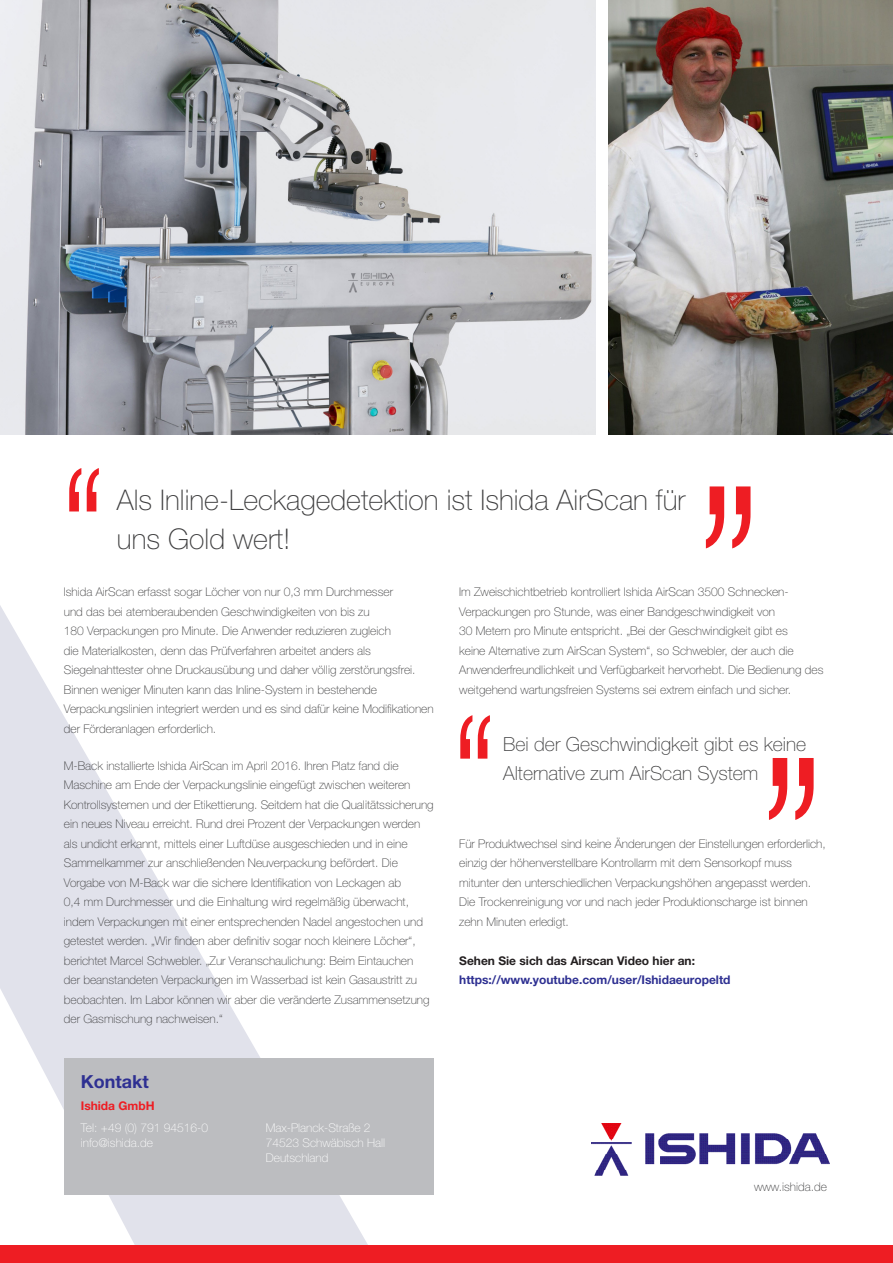
<style>
.page{position:relative;width:893px;height:1263px;background:#fff}
.page>*{position:absolute;margin:0;border:0;box-sizing:border-box;transform-origin:0 0}
.t1{font:100 28.5px/39px "Helvetica Neue LT Std";color:#3e3e3f}
.t2{font:100 19.35px/29.2px "Helvetica Neue LT Std";color:#3e3e3f}
.t3{font:700 18px "Helvetica Neue LT Std";color:#2e3092}
.Body{font:100 12px/19.5px "Helvetica Neue LT Std";color:#3e3e3f}
.Body-2{font:100 12px "Helvetica Neue LT Std";color:#fff}
.t4{font:700 12px/19.5px "Helvetica Neue LT Std";color:#2e3092}
.Body-3{font:700 12px "Helvetica Neue LT Std";color:#ee1d23}
.s1{color:#231f20}
</style>
<div class="page">
<svg style="left:0;top:605px;width:378px;height:641px"></svg>
<img style="left:0;top:0;width:595px;height:434px">
<img style="left:608px;top:0;width:285px;height:434px">
<svg style="left:732px;top:486px;width:18px;height:62px"></svg>
<svg style="left:706px;top:486px;width:18px;height:62px"></svg>
<svg style="left:69px;top:468px;width:12px;height:43px"></svg>
<svg style="left:87px;top:468px;width:12px;height:43px"></svg>
<svg style="left:460px;top:715px;width:12px;height:44px"></svg>
<svg style="left:478px;top:715px;width:12px;height:44px"></svg>
<svg style="left:795px;top:758px;width:19px;height:62px"></svg>
<svg style="left:769px;top:758px;width:18px;height:62px"></svg>
<div style="left:0;top:1246px;width:893px;height:17px;background:#ee1d23"></div>
<div style="left:64px;top:1058px;width:370px;height:137px;background:#bcbdc0"></div>
<img style="left:591px;top:1124px;width:238px;height:51px">
<h2 class="t1" style="left:117px;top:481px;width:570px">Als Inline-Leckagedetektion ist Ishida AirScan für uns Gold wert!</h2>
<h2 class="Body" style="left:64px;top:582px;width:371px">Ishida AirScan erfasst sogar Löcher von nur 0,3 mm Durchmesser<br>und das bei atemberaubenden Geschwindigkeiten von bis zu<br>180 Verpackungen pro Minute. Die Anwender reduzieren zugleich<br>die Materialkosten, denn das Prüfverfahren arbeitet anders als Siegelnahttester ohne Druckausübung und daher völlig zerstörungsfrei.<br>Binnen weniger Minuten kann das Inline-System in bestehende Verpackungslinien integriert werden und es sind dafür keine Modifikationen der Förderanlagen erforderlich.</h2>
<h2 class="Body" style="left:64px;top:755px;width:371px">M-Back installierte Ishida AirScan im April 2016. Ihren Platz fand die Maschine am Ende der Verpackungslinie eingefügt zwischen weiteren Kontrollsystemen und der Etikettierung. Seitdem hat die Qualitätssicherung ein neues Niveau erreicht. Rund drei Prozent der Verpackungen werden als undicht erkannt, mittels einer Luftdüse ausgeschieden und in eine Sammelkammer zur anschließenden Neuverpackung befördert. Die Vorgabe von M-Back war die sichere Identifikation von Leckagen ab<br>0,4 mm Durchmesser und die Einhaltung wird regelmäßig überwacht, indem Verpackungen mit einer entsprechenden Nadel angestochen und getestet werden. „Wir finden aber definitiv sogar noch kleinere Löcher“, berichtet Marcel Schwebler. „Zur Veranschaulichung: Beim Eintauchen<br>der beanstandeten Verpackungen im Wasserbad ist kein Gasaustritt zu beobachten. Im Labor können wir aber die veränderte Zusammensetzung der Gasmischung nachweisen.“</h2>
<h2 class="Body" style="left:459px;top:582px;width:366px">Im Zweischichtbetrieb kontrolliert Ishida AirScan 3500 Schnecken-Verpackungen pro Stunde, was einer Bandgeschwindigkeit von<br>30 Metern pro Minute entspricht. „Bei der Geschwindigkeit gibt es<br>keine Alternative zum AirScan System“, so Schwebler, der auch die Anwenderfreundlichkeit und Verfügbarkeit hervorhebt. Die Bedienung des weitgehend wartungsfreien Systems sei extrem einfach und sicher.</h2>
<h2 class="t2" style="left:503px;top:729px;width:305px">Bei der Geschwindigkeit gibt es keine<br>Alternative zum AirScan System</h2>
<h2 class="Body" style="left:459px;top:833px;width:368px">Für Produktwechsel sind keine Änderungen der Einstellungen erforderlich, einzig der höhenverstellbare Kontrollarm mit dem Sensorkopf muss mitunter den unterschiedlichen Verpackungshöhen angepasst werden.<br>Die Trockenreinigung vor und nach jeder Produktionscharge ist binnen zehn Minuten erledigt.</h2>
<h2 class="t4" style="left:459px;top:950px;width:273px"><span class="s1">Sehen Sie sich das Airscan Video hier an: </span>https://www.youtube.com/user/Ishidaeuropeltd</h2>
<h3 class="t3" style="left:81px;top:1071px;width:70px">Kontakt</h3>
<p class="Body-3" style="left:81px;top:1098px;width:75px">Ishida GmbH</p>
<p class="Body-2" style="left:81px;top:1121px;width:129px">Tel: +49 (0) 791 94516-0</p>
<p class="Body-2" style="left:81px;top:1136px;width:74px">info@ishida.de</p>
<p class="Body-2" style="left:266px;top:1121px;width:106px">Max-Planck-Straße 2</p>
<p class="Body-2" style="left:266px;top:1136px;width:121px">74523 Schwäbisch Hall</p>
<p class="Body-2" style="left:266px;top:1151px;width:64px">Deutschland</p>
<p class="Body" style="left:754px;top:1177px;width:74px">www.ishida.de</p>
</div>
